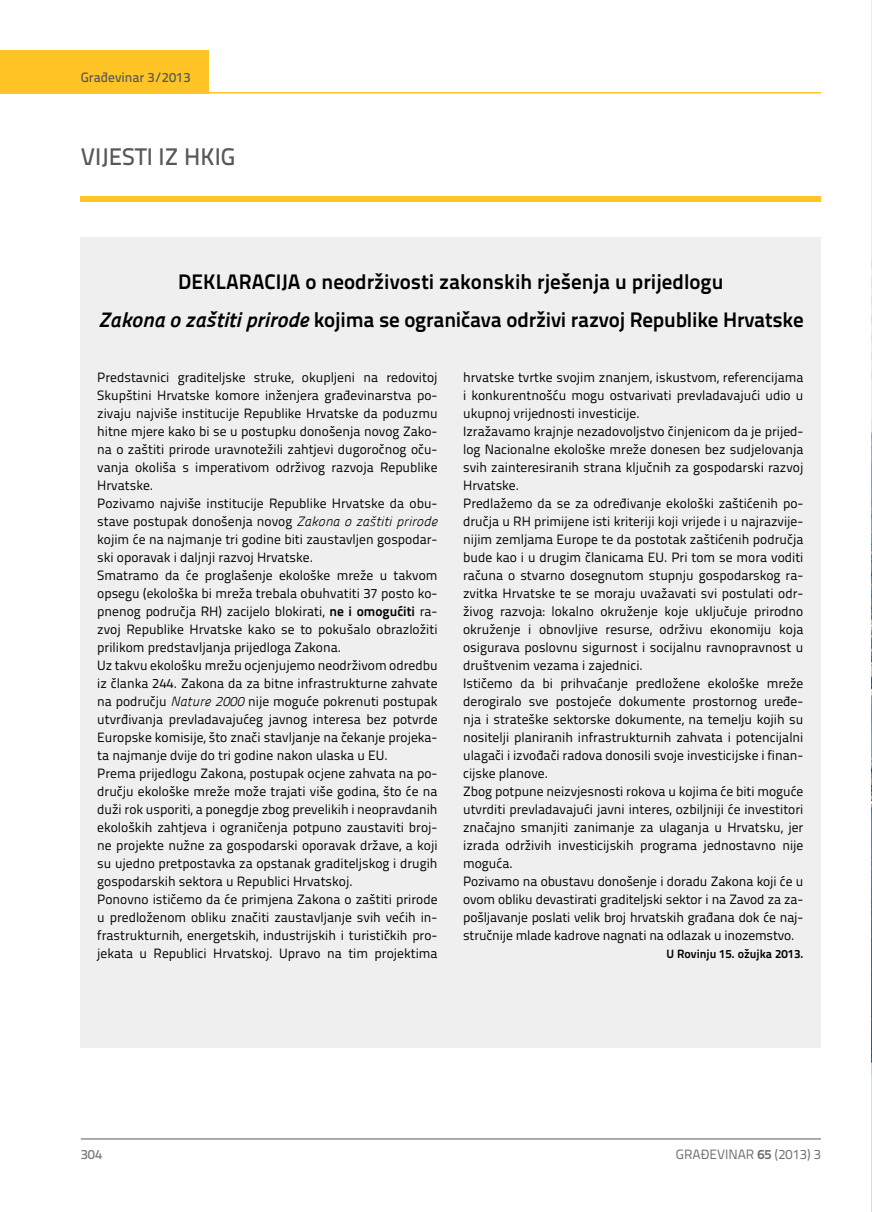
<style>
.page{position:relative;width:872px;height:1212px;background:#fff}
.page>*{position:absolute;margin:0;border:0;box-sizing:border-box;transform-origin:0 0}
.t1{font:500 24px "Titillium Text 22 L";color:#58595b}
.t2{font:700 21px/37.5px "Titillium Text 22 L";color:#000;text-align:center}
.t3{font:13.5px/18px "Titillium Text 22 L";color:#000}
.t4{font:13.5px "Titillium Text 22 L";color:#6d6e71}
.t5{font:500 13.5px "Titillium Text 22 L";color:#58595b}
.t6{font:500 13.5px "Titillium Text 22 L";color:#797a7d}
.t7{font:700 12px "Titillium Text 22 L";color:#000}
.s1{font-family:"Panefresco 800 wt";font-weight:400;font-style:italic}
.s2{font-family:"Panefresco 250 wt";font-style:italic}
.s3{font-weight:700}
</style>
<div class="page">
<hr style="left:81px;top:1139px;width:740px;height:1px;background:#58595b">
<hr style="left:208px;top:92px;width:613px;height:2px;background:#ffc425">
<div style="left:0;top:50px;width:208px;height:44px;background:#ffc425"></div>
<div style="left:81px;top:196px;width:740px;height:6px;background:#ffc425"></div>
<div style="left:81px;top:238px;width:740px;height:810px;background:#efeff0"></div>
<img style="left:871px;top:0;width:1px;height:1212px">
<p class="t5" style="left:81px;top:67px;width:111px">Građevinar 3/2013</p>
<h1 class="t1" style="left:81px;top:138px;width:156px">VIJESTI IZ HKIG</h1>
<h2 class="t2" style="left:98px;top:262px;width:707px">DEKLARACIJA o neodrživosti zakonskih rješenja u prijedlogu<br><span class="s1">Zakona o zaštiti prirode</span> kojima se ograničava održivi razvoj Republike Hrvatske</h2>
<p class="t3" style="left:97px;top:367px;width:342px">Predstavnici graditeljske struke, okupljeni na redovitoj Skupštini Hrvatske komore inženjera građevinarstva po&shy;zivaju najviše institucije Republike Hrvatske da poduzmu hitne mjere kako bi se u postupku donošenja novog Zako&shy;na o zaštiti prirode uravnotežili zahtjevi dugoročnog oču&shy;vanja okoliša s imperativom održivog razvoja Republike Hrvatske.<br>Pozivamo najviše institucije Republike Hrvatske da obu&shy;stave postupak donošenja novog <span class="s2">Zakona o zaštiti prirode </span>kojim će na najmanje tri godine biti zaustavljen gospodar&shy;ski oporavak i daljnji razvoj Hrvatske.<br>Smatramo da će proglašenje ekološke mreže u takvom opsegu (ekološka bi mreža trebala obuhvatiti 37 posto ko&shy;pnenog područja RH) zacijelo blokirati, <span class="s3">ne i omogućiti</span> ra&shy;zvoj Republike Hrvatske kako se to pokušalo obrazložiti prilikom predstavljanja prijedloga Zakona.<br>Uz takvu ekološku mrežu ocjenjujemo neodrživom odredbu iz članka 244. Zakona da za bitne infrastrukturne zahvate na području <span class="s2">Nature 2000</span> nije moguće pokrenuti postupak utvrđivanja prevladavajućeg javnog interesa bez potvrde Europske komisije, što znači stavljanje na čekanje projeka&shy;ta najmanje dvije do tri godine nakon ulaska u EU.<br>Prema prijedlogu Zakona, postupak ocjene zahvata na po&shy;dručju ekološke mreže može trajati više godina, što će na duži rok usporiti, a ponegdje zbog prevelikih i neopravdanih ekoloških zahtjeva i ograničenja potpuno zaustaviti broj&shy;ne projekte nužne za gospodarski oporavak države, a koji su ujedno pretpostavka za opstanak graditeljskog i drugih gospodarskih sektora u Republici Hrvatskoj.<br>Ponovno ističemo da će primjena Zakona o zaštiti prirode u predloženom obliku značiti zaustavljanje svih većih in&shy;frastrukturnih, energetskih, industrijskih i turističkih pro&shy;jekata u Republici Hrvatskoj. Upravo na tim projektima</p>
<p class="t3" style="left:463px;top:367px;width:342px">hrvatske tvrtke svojim znanjem, iskustvom, referencijama i konkurentnošću mogu ostvarivati prevladavajući udio u ukupnoj vrijednosti investicije.<br>Izražavamo krajnje nezadovoljstvo činjenicom da je prijed&shy;log Nacionalne ekološke mreže donesen bez sudjelovanja svih zainteresiranih strana ključnih za gospodarski razvoj Hrvatske.<br>Predlažemo da se za određivanje ekološki zaštićenih po&shy;dručja u RH primijene isti kriteriji koji vrijede i u najrazvije&shy;nijim zemljama Europe te da postotak zaštićenih područja bude kao i u drugim članicama EU. Pri tom se mora voditi računa o stvarno dosegnutom stupnju gospodarskog ra&shy;zvitka Hrvatske te se moraju uvažavati svi postulati odr&shy;živog razvoja: lokalno okruženje koje uključuje prirodno okruženje i obnovljive resurse, održivu ekonomiju koja osigurava poslovnu sigurnost i socijalnu ravnopravnost u društvenim vezama i zajednici.<br>Ističemo da bi prihvaćanje predložene ekološke mreže derogiralo sve postojeće dokumente prostornog uređe&shy;nja i strateške sektorske dokumente, na temelju kojih su nositelji planiranih infrastrukturnih zahvata i potencijalni ulagači i izvođači radova donosili svoje investicijske i finan&shy;cijske planove.<br>Zbog potpune neizvjesnosti rokova u kojima će biti moguće utvrditi prevladavajući javni interes, ozbiljniji će investitori značajno smanjiti zanimanje za ulaganja u Hrvatsku, jer izrada održivih investicijskih programa jednostavno nije moguća.<br>Pozivamo na obustavu donošenje i doradu Zakona koji će u ovom obliku devastirati graditeljski sektor i na Zavod za za&shy;pošljavanje poslati velik broj hrvatskih građana dok će naj&shy;stručnije mlade kadrove nagnati na odlazak u inozemstvo.</p>
<p class="t7" style="left:666px;top:945px;width:138px">U Rovinju 15. ožujka 2013.</p>
<p class="t6" style="left:81px;top:1144px;width:23px">304</p>
<p class="t4" style="left:676px;top:1144px;width:146px">GRAĐEVINAR <span class="s3">65</span> (2013) 3</p>
</div>
